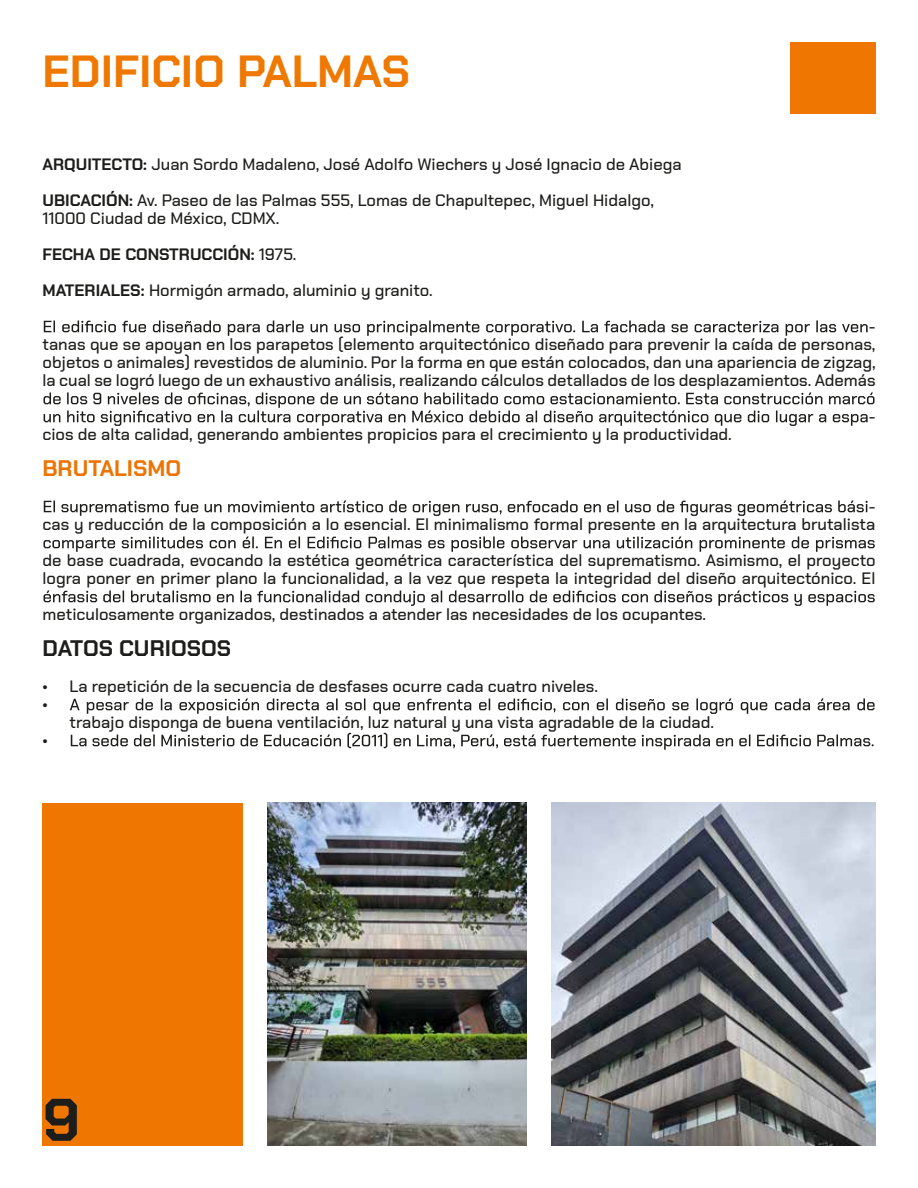
<style>
.page{position:relative;width:918px;height:1188px;background:#fff}
.page>*{position:absolute;margin:0;border:0;box-sizing:border-box;transform-origin:0 0}
.t1{font:700 60px "Chakra Petch";color:#1d1d1b}
.t2{font:700 45px "Chakra Petch";color:#ef7800}
.t3{font:700 22.5px "Chakra Petch";color:#1d1d1b}
.t4{font:700 22.5px "Chakra Petch";color:#ed7403}
.t5{font:500 16.5px/18px "Chakra Petch";color:#1d1d1b}
.s1{font-weight:700}
</style>
<div class="page">
<svg style="left:44px;top:321px;width:824px;height:15px"></svg>
<svg style="left:44px;top:392px;width:831px;height:34px"></svg>
<svg style="left:44px;top:500px;width:824px;height:16px"></svg>
<svg style="left:44px;top:536px;width:831px;height:16px"></svg>
<svg style="left:44px;top:590px;width:831px;height:16px"></svg>
<svg style="left:70px;top:698px;width:805px;height:16px"></svg>
<svg style="left:71px;top:733px;width:803px;height:17px"></svg>
<img style="left:268px;top:803px;width:259px;height:342px">
<img style="left:551px;top:803px;width:324px;height:342px">
<div style="left:790px;top:43px;width:85px;height:71px;background:#ee7601"></div>
<div style="left:43px;top:803px;width:200px;height:342px;background:#ee7601"></div>
<h2 class="t2" style="left:43px;top:45px;width:369px">EDIFICIO PALMAS</h2>
<p class="t5" style="left:43px;top:147px;width:641px;line-height:36px"><span class="s1">ARQUITECTO:</span> Juan Sordo Madaleno, José Adolfo Wiechers y José Ignacio de Abiega<br><span class="s1">UBICACIÓN:</span> Av. Paseo de las Palmas 555, Lomas de Chapultepec, Miguel Hidalgo,</p>
<p class="t5" style="left:43px;top:201px;width:392px;line-height:36px">11000 Ciudad de México, CDMX.<br><span class="s1">FECHA DE CONSTRUCCIÓN:</span> 1975.<br><span class="s1">MATERIALES:</span> Hormigón armado, aluminio y granito.</p>
<p class="t5" style="left:43px;top:318px;width:835px;text-align:justify;text-indent:826px">- tanas que se apoyan en los parapetos (elemento arquitectónico diseñado para prevenir la caída de personas, objetos o animales) revestidos de aluminio. Por la forma en que están colocados, dan una apariencia de zigzag, la cual se logró luego de un exhaustivo análisis, realizando cálculos detallados de los desplazamientos. Además</p>
<p class="t5" style="left:869px;top:408px;width:8px">-</p>
<p class="t5" style="left:43px;top:426px;width:691px">cios de alta calidad, generando ambientes propicios para el crecimiento y la productividad.</p>
<h3 class="t4" style="left:43px;top:455px;width:140px">BRUTALISMO</h3>
<p class="t5" style="left:43px;top:498px;width:834px;text-align:right">-<br>cas y reducción de la composición a lo esencial. El minimalismo formal presente en la arquitectura brutalista</p>
<p class="t5" style="left:43px;top:552px;width:835px">de base cuadrada, evocando la estética geométrica característica del suprematismo. Asimismo, el proyecto logra poner en primer plano la funcionalidad, a la vez que respeta la integridad del diseño arquitectónico. El</p>
<p class="t5" style="left:43px;top:606px;width:665px">meticulosamente organizados, destinados a atender las necesidades de los ocupantes.</p>
<h3 class="t3" style="left:43px;top:635px;width:190px">DATOS CURIOSOS</h3>
<p class="t5" style="left:43px;top:678px;width:557px">• La repetición de la secuencia de desfases ocurre cada cuatro niveles. •</p>
<p class="t5" style="left:70px;top:714px;width:646px">trabajo disponga de buena ventilación, luz natural y una vista agradable de la ciudad.</p>
<p class="t5" style="left:43px;top:732px;width:7px">•</p>
<h1 class="t1" style="left:43px;top:1085px;width:39px">9</h1>
</div>
